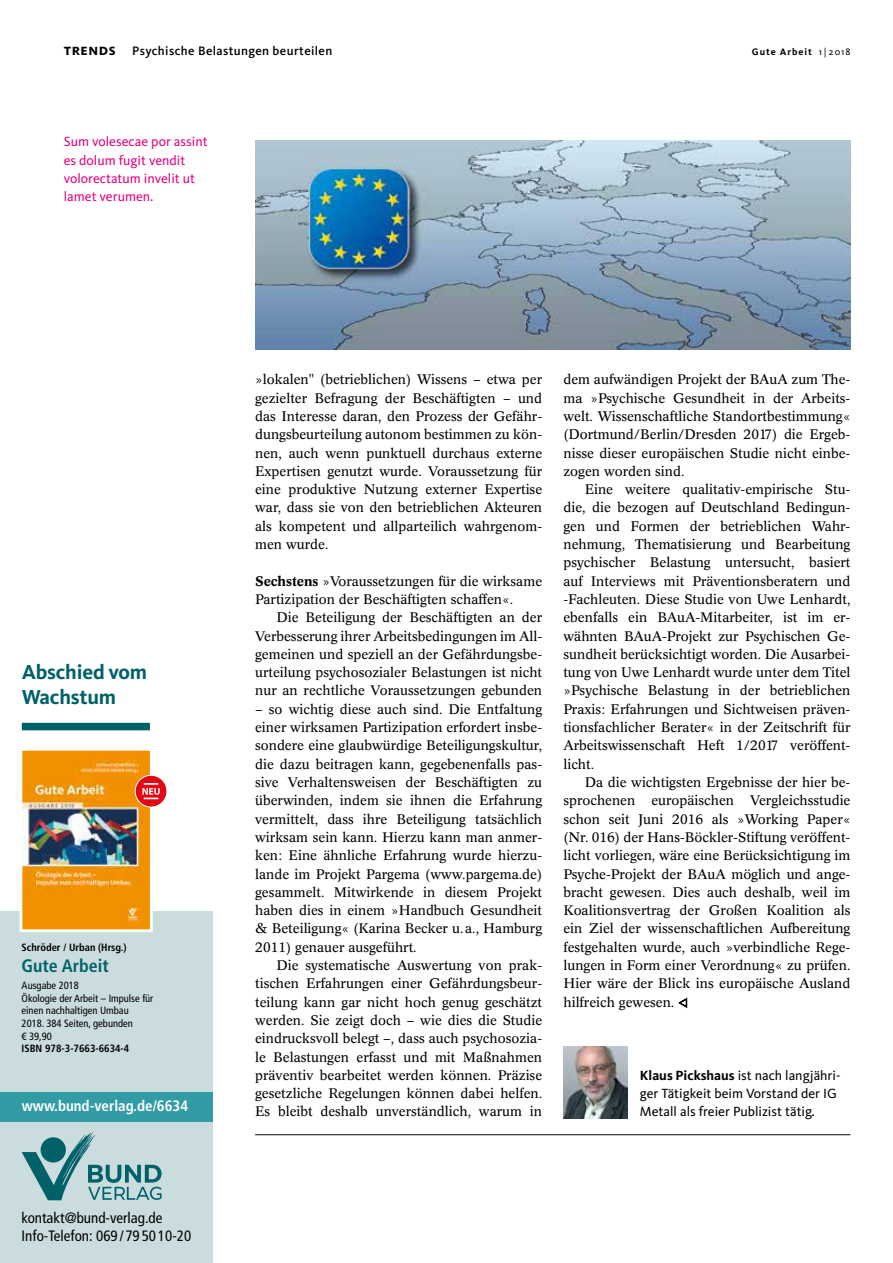
<style>
.page{position:relative;width:893px;height:1263px;background:#fff}
.page>*{position:absolute;margin:0;border:0;box-sizing:border-box;transform-origin:0 0}
.t1{font:700 21px/25.2px "Kievit OT";letter-spacing:-.01em;color:#006169}
.t2{font:700 condensed 18px "Frutiger LT Com";color:#006169}
.t3{font:700 15.75px "Kievit Pro";letter-spacing:.03em;color:#000}
.t4{font:condensed 15px/18px "Frutiger LT Com";color:#000}
.t5{font:700 condensed 15px "Frutiger LT Com";color:#fff}
.t6{font:13.8px/18.3px "Kievit Pro";color:#000}
.t7{font:13.8px/18.3px "Kievit Pro";color:#e6007d}
.t8{font:13.65px/18.3px "Concorde BE";color:#000;text-align:justify}
.t9{font:13.65px/18.3px "Concorde Pro";color:#000}
.t10{font:700 13.5px "Kievit Pro";color:#000}
.t11{font:500 12.75px "Kievit OT";letter-spacing:.03em;color:#000}
.t12{font:condensed 10.5px/12.6px "Frutiger LT Com";color:#000}
.t13{font:700 condensed 10.5px "Frutiger LT Com";color:#000}
.t14{font:700 9.75px "Kievit Pro";letter-spacing:.1em;color:#000}
.s1{font-weight:400}
.s2{font-weight:500}
.s3{font-weight:700}
</style>
<div class="page">
<svg style="left:679px;top:998px;width:8px;height:9px"></svg>
<img style="left:563px;top:1046px;width:64px;height:72px">
<img style="left:255px;top:140px;width:595px;height:210px">
<hr style="left:255px;top:1134px;width:595px;height:1px;background:#000">
<div style="left:0;top:911px;width:213px;height:352px;background:#cbdcdf"></div>
<div style="left:0;top:1092px;width:213px;height:30px;background:#329ca6"></div>
<div style="left:22px;top:723px;width:128px;height:7px;background:#006169"></div>
<svg style="left:135px;top:775px;width:32px;height:32px"></svg>
<div style="left:135px;top:775px;width:32px;height:32px;border:1px solid #fff;border-radius:50%"></div>
<img style="left:19px;top:750px;width:141px;height:182px">
<svg style="left:22px;top:1132px;width:140px;height:68px"></svg>
<p class="t11" style="left:132px;top:43px;width:202px">Psychische Belastungen beurteilen</p>
<p class="t3" style="left:64px;top:40px;width:53px">trends</p>
<p class="t14" style="left:752px;top:46px;width:100px">Gute Arbeit <span class="s1">1 | 2018</span></p>
<p class="t7" style="left:64px;top:133px;width:145px">Sum volesecae por assint es dolum fugit vendit volorectatum invelit ut lamet verumen.</p>
<h1 class="t1" style="left:22px;top:659px;width:127px">Abschied vom<br>Wachstum</h1>
<p class="t13" style="left:22px;top:941px;width:107px">Schröder / Urban (Hrsg.)</p>
<h2 class="t2" style="left:22px;top:955px;width:89px">Gute Arbeit</h2>
<p class="t12" style="left:22px;top:979px;width:133px">Ausgabe 2018<br>Ökologie der Arbeit – Impulse für einen nachhaltigen Umbau<br>2018. 384 Seiten, gebunden<br>€ 39,90</p>
<p class="t13" style="left:22px;top:1042px;width:109px">ISBN 978-3-7663-6634-4</p>
<p class="t5" style="left:22px;top:1097px;width:168px">www.bund-verlag.de/6634</p>
<p class="t4" style="left:22px;top:1209px;width:171px">kontakt@bund-verlag.de<br>Info-Telefon: 069 / 79 50 10-20</p>
<p class="t10" style="left:64px;top:1214px;width:16px">24</p>
<p class="t8" style="left:255px;top:371px;width:289px">»lokalen" (betrieblichen) Wissens – etwa per gezielter Befragung der Beschäftigten – und das Interesse daran, den Prozess der Gefähr&shy;dungsbeurteilung autonom bestimmen zu kön&shy;nen, auch wenn punktuell durchaus externe Expertisen genutzt wurde. Voraussetzung für eine produktive Nutzung externer Expertise war, dass sie von den betrieblichen Akteuren als kompetent und allparteilich wahrgenom&shy;men wurde.</p>
<p class="t9" style="left:255px;top:572px;width:288px"><span class="s2">Sechstens</span> »Voraussetzungen für die wirksame<br>Partizipation der Beschäftigten schaffen«.</p>
<p class="t8" style="left:255px;top:609px;width:289px;text-indent:21px">Die Beteiligung der Beschäftigten an der Verbesserung ihrer Arbeitsbedingungen im All&shy;gemeinen und speziell an der Gefährdungsbe&shy;urteilung psychosozialer Belastungen ist nicht nur an rechtliche Voraussetzungen gebunden</p>
<p class="t8" style="left:255px;top:700px;width:289px">– so wichtig diese auch sind. Die Entfaltung einer wirksamen Partizipation erfordert insbe&shy;sondere eine glaubwürdige Beteiligungskultur, die dazu beitragen kann, gegebenenfalls pas&shy;sive Verhaltensweisen der Beschäftigten zu überwinden, indem sie ihnen die Erfahrung vermittelt, dass ihre Beteiligung tatsächlich wirksam sein kann. Hierzu kann man anmer&shy;ken: Eine ähnliche Erfahrung wurde hierzu&shy;lande im Projekt Pargema (www.pargema.de) gesammelt. Mitwirkende in diesem Projekt haben dies in einem »Handbuch Gesundheit &amp; Beteiligung« (Karina Becker u.a., Hamburg 2011) genauer ausgeführt.</p>
<p class="t8" style="left:255px;top:956px;width:289px;text-indent:21px">Die systematische Auswertung von prak&shy;tischen Erfahrungen einer Gefährdungsbeur&shy;teilung kann gar nicht hoch genug geschätzt werden. Sie zeigt doch – wie dies die Studie eindrucksvoll belegt –, dass auch psychosozia&shy;le Belastungen erfasst und mit Maßnahmen präventiv bearbeitet werden können. Präzise gesetzliche Regelungen können dabei helfen.<br>Es bleibt deshalb unverständlich, warum in</p>
<p class="t8" style="left:563px;top:371px;width:289px">dem aufwändigen Projekt der BAuA zum The&shy;ma »Psychische Gesundheit in der Arbeits&shy;welt. Wissenschaftliche Standortbestimmung« (Dortmund/Berlin/Dresden 2017) die Ergeb&shy;nisse dieser europäischen Studie nicht einbe&shy;zogen worden sind.</p>
<p class="t8" style="left:563px;top:480px;width:289px;text-indent:21px">Eine weitere qualitativ-empirische Stu&shy;die, die bezogen auf Deutschland Bedingun&shy;gen und Formen der betrieblichen Wahr&shy;nehmung, Thematisierung und Bearbeitung psychischer Belastung untersucht, basiert auf Interviews mit Präventionsberatern und -Fachleuten. Diese Studie von Uwe Lenhardt, ebenfalls ein BAuA-Mitarbeiter, ist im er&shy;wähnten BAuA-Projekt zur Psychischen Ge&shy;sundheit berücksichtigt worden. Die Ausarbei&shy;tung von Uwe Lenhardt wurde unter dem Titel »Psychische Belastung in der betrieblichen Praxis: Erfahrungen und Sichtweisen präven&shy;tionsfachlicher Berater« in der Zeitschrift für Arbeitswissenschaft Heft 1/2017 veröffent&shy;licht.</p>
<p class="t8" style="left:563px;top:773px;width:289px;text-indent:21px">Da die wichtigsten Ergebnisse der hier be&shy;sprochenen europäischen Vergleichsstudie schon seit Juni 2016 als »Working Paper« (Nr. 016) der Hans-Böckler-Stiftung veröffent&shy;licht vorliegen, wäre eine Berücksichtigung im Psyche-Projekt der BAuA möglich und ange&shy;bracht gewesen. Dies auch deshalb, weil im Koalitionsvertrag der Großen Koalition als ein Ziel der wissenschaftlichen Aufbereitung festgehalten wurde, auch »verbindliche Rege&shy;lungen in Form einer Verordnung« zu prüfen.<br>Hier wäre der Blick ins europäische Ausland hilfreich gewesen. ❖</p>
<p class="t6" style="left:640px;top:1066px;width:202px"><span class="s3">Klaus Pickshaus</span> ist nach langjähri&shy;ger Tätigkeit beim Vorstand der IG<br>Metall als freier Publizist tätig.</p>
</div>
